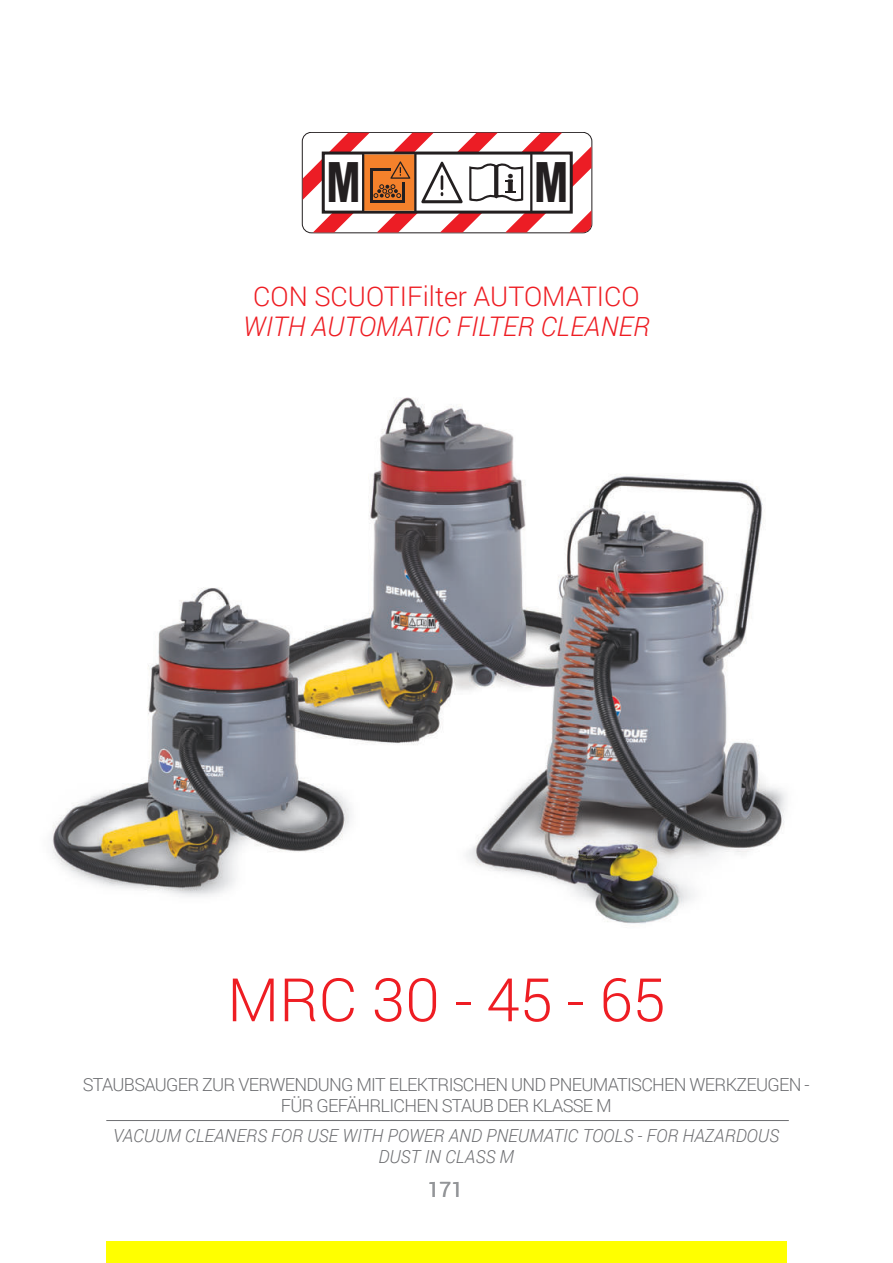
<style>
.page{position:relative;width:893px;height:1263px;background:#fff}
.page>*{position:absolute;margin:0;border:0;box-sizing:border-box;transform-origin:0 0}
.t1{font:300 60px "Roboto";color:#ee1d23}
.t2{font:900 55.8px "Arial";color:#231f20;scale:.65 1}
.t3{font:italic 300 27px "Roboto";color:#ee1d23}
.t4{font:300 27px "Roboto";color:#ee1d23}
.t5{font:25.8px "Bauhaus 93";color:#231f20}
.t6{font:21px "Roboto";color:#939598}
.t7{font:300 18px/21px "Roboto";letter-spacing:-.04em;color:#6d6e71;text-align:center}
.t8{font:italic 300 18px/21px "Roboto";color:#6d6e71;text-align:center}
.s1{font-family:"Arial";font-weight:900;font-size:55.8px}
</style>
<div class="page">
<div style="left:106px;top:1242px;width:681px;height:21px;background:#ff0"></div>
<hr style="left:106px;top:1120px;width:683px;height:1px;background:#6d6e71">
<img style="left:51px;top:397px;width:735px;height:527px">
<svg style="left:303px;top:133px;width:289px;height:100px"></svg>
<hr style="left:414px;top:153px;width:2px;height:59px;background:#231f20">
<hr style="left:362px;top:153px;width:2px;height:59px;background:#231f20">
<h2 class="t2" style="left:326px;top:151px;width:54px">M</h2>
<h3 class="t5" style="left:507px;top:168px;width:63px">i <span class="s1">M</span></h3>
<h3 class="t4" style="left:253px;top:284px;width:388px">CON SCUOTIFilter AUTOMATICO</h3>
<h3 class="t3" style="left:243px;top:315px;width:408px">WITH AUTOMATIC FILTER CLEANER</h3>
<h1 class="t1" style="left:227px;top:972px;width:440px">MRC 30 - 45 - 65</h1>
<p class="t7" style="left:83px;top:1075px;width:728px">STAUBSAUGER ZUR VERWENDUNG MIT ELEKTRISCHEN UND PNEUMATISCHEN WERKZEUGEN -<br>FÜR GEFÄHRLICHEN STAUB DER KLASSE M</p>
<p class="t8" style="left:113px;top:1127px;width:667px">VACUUM CLEANERS FOR USE WITH POWER AND PNEUMATIC TOOLS - FOR HAZARDOUS<br>DUST IN CLASS M</p>
<p class="t6" style="left:428px;top:1177px;width:37px">171</p>
</div>
